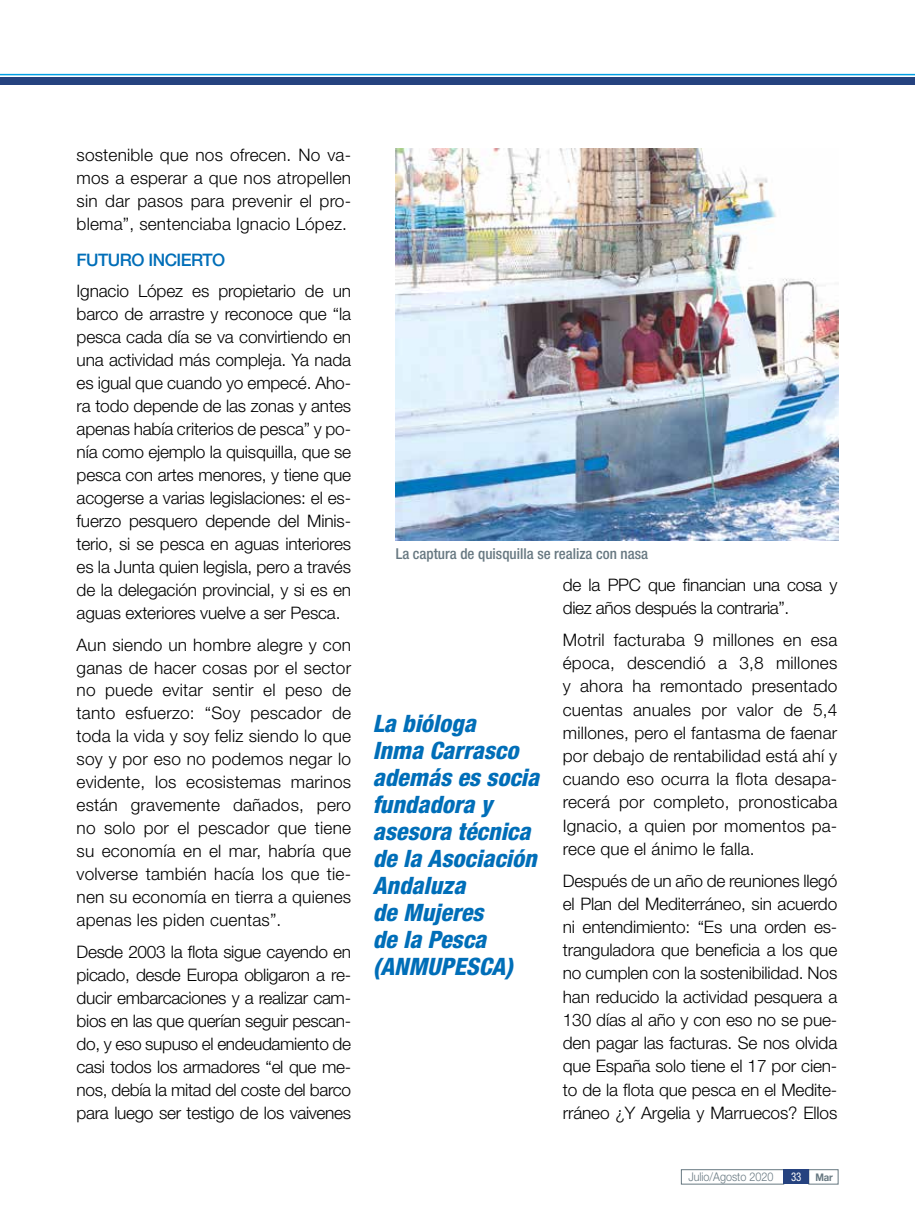
<style>
.page{position:relative;width:915px;height:1212px;background:#fff}
.page>*{position:absolute;margin:0;border:0;box-sizing:border-box;transform-origin:0 0}
.t1{font:italic 800 condensed 24px/27px "Helvetica Neue LT Std";color:#006eb8}
.t2{font:300 17.25px/23px "Helvetica Neue LT Std";letter-spacing:-.01em;color:#000;text-align:justify}
.t3{font:500 17.25px "Helvetica Neue LT Std";letter-spacing:-.03em;color:#006eb8}
.t4{font:500 condensed 15px "Helvetica Neue LT Std";color:#677881}
.t5{font:300 12px "Helvetica Neue LT Std";color:#677881;scale:.9 1}
.t6{font:700 10.5px "Helvetica Neue LT Std";color:#677881;scale:.9 1}
.s1{font-weight:400;font-stretch:condensed;font-size:12px;color:#fff}
</style>
<div class="page">
<div style="left:681px;top:1169px;width:102px;height:15px;border:1px solid #677881"></div>
<div style="left:808px;top:1169px;width:30px;height:15px;border:1px solid #677881"></div>
<div style="left:783px;top:1169px;width:25px;height:15px;background:#25427f"></div>
<hr style="left:0;top:74px;width:914px;height:1px;background:#009fe3">
<div style="left:0;top:77px;width:914px;height:8px;background:#25427f"></div>
<img style="left:395px;top:149px;width:443px;height:391px">
<p class="t2" style="left:77px;top:143px;width:276px">sostenible que nos ofrecen. No va&shy;mos a esperar a que nos atropellen sin dar pasos para prevenir el pro&shy;blema”, sentenciaba Ignacio López.</p>
<p class="t3" style="left:77px;top:249px;width:150px">FUTURO INCIERTO</p>
<p class="t2" style="left:77px;top:279px;width:276px">Ignacio López es propietario de un barco de arrastre y reconoce que “la pesca cada día se va convirtiendo en una actividad más compleja. Ya nada es igual que cuando yo empecé. Aho&shy;ra todo depende de las zonas y antes apenas había criterios de pesca” y po&shy;nía como ejemplo la quisquilla, que se pesca con artes menores, y tiene que acogerse a varias legislaciones: el es&shy;fuerzo pesquero depende del Minis&shy;terio, si se pesca en aguas interiores es la Junta quien legisla, pero a través de la delegación provincial, y si es en aguas exteriores vuelve a ser Pesca.</p>
<p class="t2" style="left:77px;top:632px;width:276px">Aun siendo un hombre alegre y con ganas de hacer cosas por el sector no puede evitar sentir el peso de tanto esfuerzo: “Soy pescador de toda la vida y soy feliz siendo lo que soy y por eso no podemos negar lo evidente, los ecosistemas marinos están gravemente dañados, pero no solo por el pescador que tiene su economía en el mar, habría que volverse también hacía los que tie&shy;nen su economía en tierra a quienes apenas les piden cuentas”.</p>
<p class="t2" style="left:77px;top:940px;width:276px">Desde 2003 la flota sigue cayendo en picado, desde Europa obligaron a re&shy;ducir embarcaciones y a realizar cam&shy;bios en las que querían seguir pescan&shy;do, y eso supuso el endeudamiento de casi todos los armadores “el que me&shy;nos, debía la mitad del coste del barco para luego ser testigo de los vaivenes</p>
<p class="t4" style="left:395px;top:544px;width:254px">La captura de quisquilla se realiza con nasa</p>
<h1 class="t1" style="left:373px;top:709px;width:168px">La bióloga<br>Inma Carrasco además es socia fundadora y asesora técnica de la Asociación<br>Andaluza<br>de Mujeres<br>de la Pesca (ANMUPESCA)</h1>
<p class="t2" style="left:562px;top:573px;width:276px">de la PPC que financian una cosa y diez años después la contraria”.</p>
<p class="t2" style="left:562px;top:628px;width:276px">Motril facturaba 9 millones en esa época, descendió a 3,8 millones y ahora ha remontado presentado cuentas anuales por valor de 5,4 millones, pero el fantasma de faenar por debajo de rentabilidad está ahí y cuando eso ocurra la flota desapa&shy;recerá por completo, pronosticaba Ignacio, a quien por momentos pa&shy;rece que el ánimo le falla.</p>
<p class="t2" style="left:562px;top:868px;width:276px">Después de un año de reuniones llegó el Plan del Mediterráneo, sin acuerdo ni entendimiento: “Es una orden es&shy;tranguladora que beneficia a los que no cumplen con la sostenibilidad. Nos han reducido la actividad pesquera a 130 días al año y con eso no se pue&shy;den pagar las facturas. Se nos olvida que España solo tiene el 17 por cien&shy;to de la flota que pesca en el Medite&shy;rráneo ¿Y Argelia y Marruecos? Ellos</p>
<p class="t5" style="left:688px;top:1169px;width:96px">Julio/Agosto 2020</p>
<p class="t6" style="left:790px;top:1171px;width:48px"><span class="s1">33</span> Mar</p>
</div>
